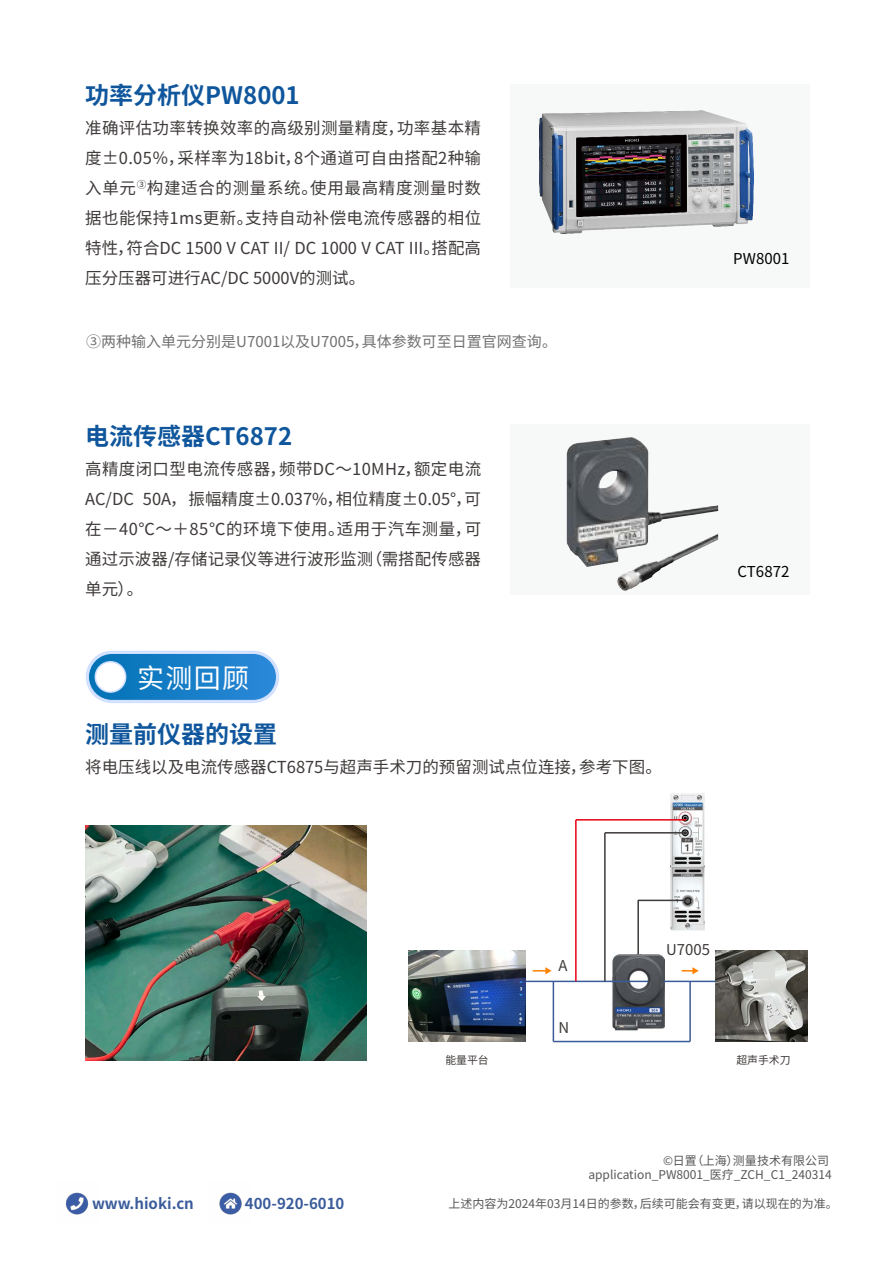
<style>
.page{position:relative;width:893px;height:1263px;background:#fff}
.page>*{position:absolute;margin:0;border:0;box-sizing:border-box;transform-origin:0 0}
.t1{font:27px "Source Han Sans CN";color:#fff}
.t2{font:700 24px "Source Han Sans CN";color:#0f569c}
.t3{font:16.5px/30px "Source Han Sans CN";color:#3e3a39;text-align:justify}
.t4{font:15px "Source Han Sans CN";color:#727171}
.t5{font:700 15px "Source Han Sans CN";color:#3a5c9b}
.t6{font:15px "Source Han Sans CN";letter-spacing:.005em;color:#000}
.t7{font:14.85px "Source Han Sans CN";color:#3e3a39}
.t8{font:12px/14.4px "Source Han Sans CN";color:#595757;text-align:right}
.t9{font:10.8px "Source Han Sans CN";color:#3e3a39}
</style>
<div class="page">
<div style="left:510px;top:84px;width:299px;height:203px;background:#f7f8f8"></div>
<div style="left:510px;top:424px;width:299px;height:170px;background:#f7f8f8"></div>
<svg style="left:86px;top:650px;width:193px;height:53px;background:#4596d4"></svg>
<div style="left:95px;top:662px;width:31px;height:30px;background:#fff;border-radius:50%"></div>
<div style="left:95px;top:661px;width:31px;height:32px;border:2px solid #cedeff;border-radius:50%"></div>
<img style="left:65px;top:1192px;width:24px;height:23px">
<img style="left:219px;top:1192px;width:23px;height:23px">
<img style="left:539px;top:111px;width:214px;height:122px">
<img style="left:567px;top:437px;width:151px;height:154px">
<img style="left:715px;top:950px;width:93px;height:91px">
<div style="left:753px;top:963px;width:21px;height:16px;background:#dcdedb"></div>
<img style="left:611px;top:954px;width:53px;height:77px">
<hr style="left:663px;top:981px;width:52px;height:1px;background:#3b5b99">
<hr style="left:482px;top:981px;width:166px;height:1px;background:#3b5b99">
<hr style="left:553px;top:981px;width:1px;height:60px;background:#3b5b99">
<hr style="left:689px;top:981px;width:2px;height:60px;background:#3b5b99">
<hr style="left:553px;top:1041px;width:137px;height:1px;background:#3b5b99">
<img style="left:667px;top:793px;width:38px;height:138px">
<hr style="left:576px;top:819px;width:110px;height:1px;background:#e60012">
<hr style="left:605px;top:832px;width:81px;height:1px;background:#3e3a39">
<hr style="left:638px;top:900px;width:48px;height:1px;background:#3e3a39">
<hr style="left:575px;top:820px;width:2px;height:161px;background:#e60012">
<hr style="left:604px;top:833px;width:2px;height:148px;background:#3e3a39">
<hr style="left:637px;top:900px;width:2px;height:54px;background:#3e3a39">
<svg style="left:533px;top:967px;width:19px;height:7px"></svg>
<svg style="left:681px;top:967px;width:18px;height:7px"></svg>
<img style="left:409px;top:950px;width:116px;height:91px">
<img style="left:85px;top:825px;width:281px;height:235px">
<h2 class="t2" style="left:85px;top:81px;width:216px">功率分析仪PW8001</h2>
<p class="t3" style="left:85px;top:113px;width:397px">准确评估功率转换效率的高级别测量精度，功率基本精度±0.05％，采样率为18bit，8个通道可自由搭配2种输入单元<sup>③</sup>构建适合的测量系统。使用最高精度测量时数据也能保持1ms更新。支持自动补偿电流传感器的相位特性，符合DC 1500 V CAT II/ DC 1000 V CAT III。搭配高压分压器可进行AC/DC 5000V的测试。</p>
<p class="t4" style="left:86px;top:333px;width:472px">③两种输入单元分别是U7001以及U7005，具体参数可至日置官网查询。</p>
<h2 class="t2" style="left:85px;top:423px;width:208px">电流传感器CT6872</h2>
<p class="t3" style="left:85px;top:455px;width:397px">高精度闭口型电流传感器，频带DC～10MHz，额定电流AC/DC 50A， 振幅精度±0.037%，相位精度±0.05°，可在－40℃～＋85℃的环境下使用。适用于汽车测量，可通过示波器/存储记录仪等进行波形监测（需搭配传感器单元）。</p>
<h1 class="t1" style="left:137px;top:662px;width:114px">实测回顾</h1>
<h2 class="t2" style="left:85px;top:721px;width:193px">测量前仪器的设置</h2>
<p class="t3" style="left:85px;top:752px;width:578px">将电压线以及电流传感器CT6875与超声手术刀的预留测试点位连接，参考下图。</p>
<p class="t6" style="left:733px;top:250px;width:58px">PW8001</p>
<p class="t6" style="left:738px;top:563px;width:53px">CT6872</p>
<p class="t9" style="left:445px;top:1054px;width:45px">能量平台</p>
<p class="t7" style="left:558px;top:957px;width:11px">A</p>
<p class="t7" style="left:558px;top:1019px;width:12px">N</p>
<p class="t7" style="left:666px;top:941px;width:45px">U7005</p>
<p class="t9" style="left:736px;top:1054px;width:56px">超声手术刀</p>
<p class="t8" style="left:588px;top:1153px;width:245px">©日置（上海）测量技术有限公司application_PW8001_医疗_ZCH_C1_240314</p>
<p class="t5" style="left:92px;top:1195px;width:103px">www.hioki.cn</p>
<p class="t5" style="left:245px;top:1195px;width:101px">400-920-6010</p>
<p class="t8" style="left:448px;top:1196px;width:391px">上述内容为2024年03月14日的参数，后续可能会有变更，请以现在的为准。</p>
</div>
